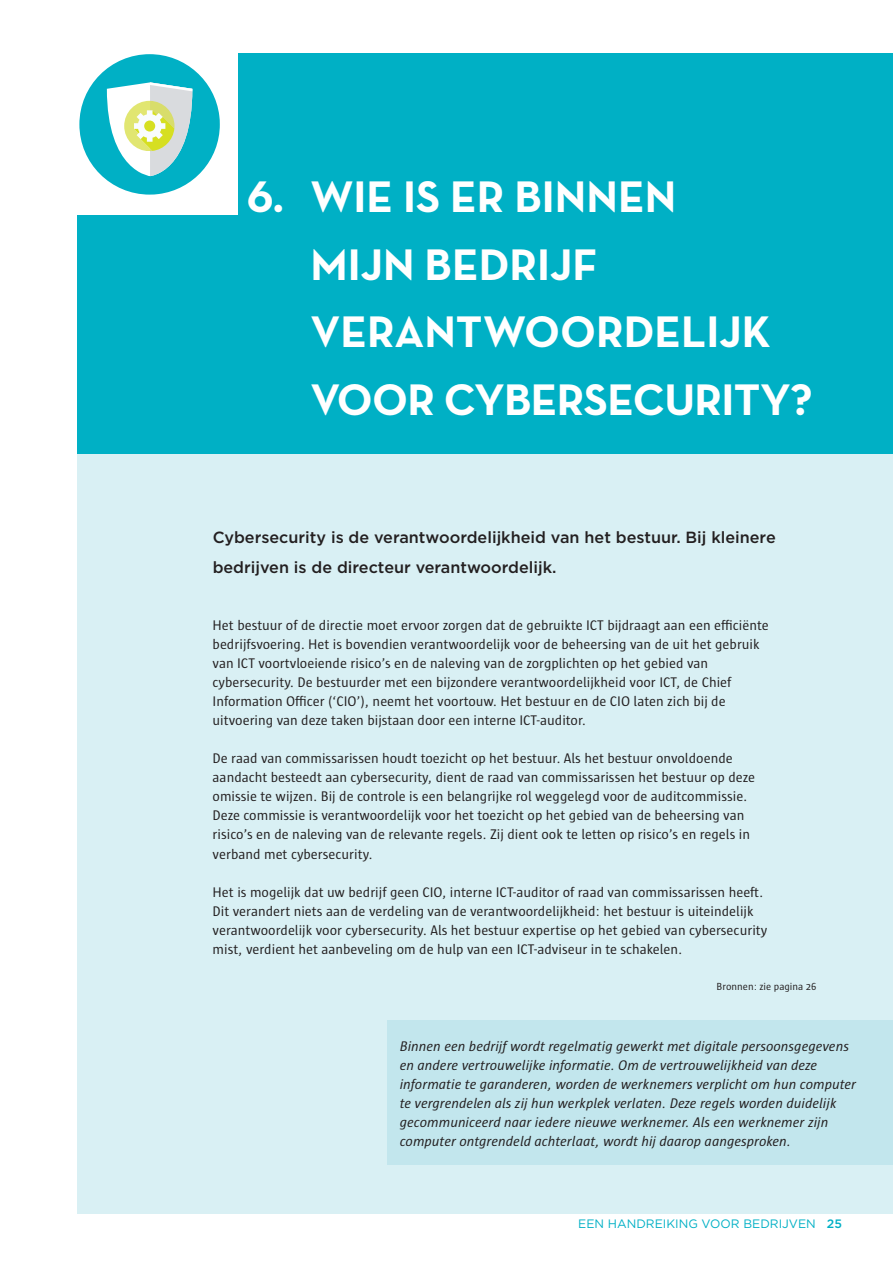
<style>
.page{position:relative;width:893px;height:1263px;background:#fff}
.page>*{position:absolute;margin:0;border:0;box-sizing:border-box;transform-origin:0 0}
.t1{font:700 45px/67.5px "Neutraface Text";color:#fff}
.t2{font:500 16.2px/30.2px "Gotham";color:#231f20}
.t3{font:14.25px/19px "Sun";color:#231f20}
.t4{font:italic 14.25px/19px "Sun";color:#231f20}
.t5{font:12.15px "Gotham";color:#00b0c5}
.t6{font:10.5px "Sun";color:#231f20}
.s1{font-weight:500}
</style>
<div class="page">
<div style="left:77px;top:53px;width:816px;height:1161px;background:#d9f0f4"></div>
<div style="left:77px;top:53px;width:816px;height:400px;background:#00b0c5"></div>
<div style="left:61px;top:34px;width:177px;height:180px;background:#fff"></div>
<svg style="left:79px;top:54px;width:141px;height:141px"></svg>
<div style="left:446px;top:1020px;width:447px;height:145px;background:#c2e6ed"></div>
<div style="left:387px;top:1020px;width:488px;height:145px;background:#c2e6ed"></div>
<h1 class="t1" style="left:310px;top:163px;width:504px;text-indent:-64px">6. WIE IS ER BINNEN<br>MIJN BEDRIJF<br>VERANTWOORDELIJK<br>VOOR CYBERSECURITY?</h1>
<p class="t2" style="left:213px;top:523px;width:565px">Cybersecurity is de verantwoordelijkheid van het bestuur. Bij kleinere bedrijven is de directeur verantwoordelijk.</p>
<p class="t3" style="left:213px;top:616px;width:558px">Het bestuur of de directie moet ervoor zorgen dat de gebruikte ICT bijdraagt aan een efficiënte bedrijfsvoering. Het is bovendien verantwoordelijk voor de beheersing van de uit het gebruik van ICT voortvloeiende risico’s en de naleving van de zorgplichten op het gebied van cybersecurity. De bestuurder met een bijzondere verantwoordelijkheid voor ICT, de Chief Information Officer (‘CIO’), neemt het voortouw. Het bestuur en de CIO laten zich bij de uitvoering van deze taken bijstaan door een interne ICT-auditor.</p>
<p class="t3" style="left:213px;top:749px;width:544px">De raad van commissarissen houdt toezicht op het bestuur. Als het bestuur onvoldoende aandacht besteedt aan cybersecurity, dient de raad van commissarissen het bestuur op deze omissie te wijzen. Bij de controle is een belangrijke rol weggelegd voor de auditcommissie.<br>Deze commissie is verantwoordelijk voor het toezicht op het gebied van de beheersing van risico’s en de naleving van de relevante regels. Zij dient ook te letten op risico’s en regels in verband met cybersecurity.</p>
<p class="t3" style="left:213px;top:882px;width:556px">Het is mogelijk dat uw bedrijf geen CIO, interne ICT-auditor of raad van commissarissen heeft.<br>Dit verandert niets aan de verdeling van de verantwoordelijkheid: het bestuur is uiteindelijk verantwoordelijk voor cybersecurity. Als het bestuur expertise op het gebied van cybersecurity mist, verdient het aanbeveling om de hulp van een ICT-adviseur in te schakelen.</p>
<p class="t6" style="left:717px;top:981px;width:101px">Bronnen: zie pagina 26</p>
<p class="t4" style="left:400px;top:1037px;width:458px">Binnen een bedrijf wordt regelmatig gewerkt met digitale persoonsgegevens en andere vertrouwelijke informatie. Om de vertrouwelijkheid van deze informatie te garanderen, worden de werknemers verplicht om hun computer te vergrendelen als zij hun werkplek verlaten. Deze regels worden duidelijk gecommuniceerd naar iedere nieuwe werknemer. Als een werknemer zijn computer ontgrendeld achterlaat, wordt hij daarop aangesproken.</p>
<p class="t5" style="left:578px;top:1219px;width:265px">EEN HANDREIKING VOOR BEDRIJVEN <span class="s1">25</span></p>
</div>
